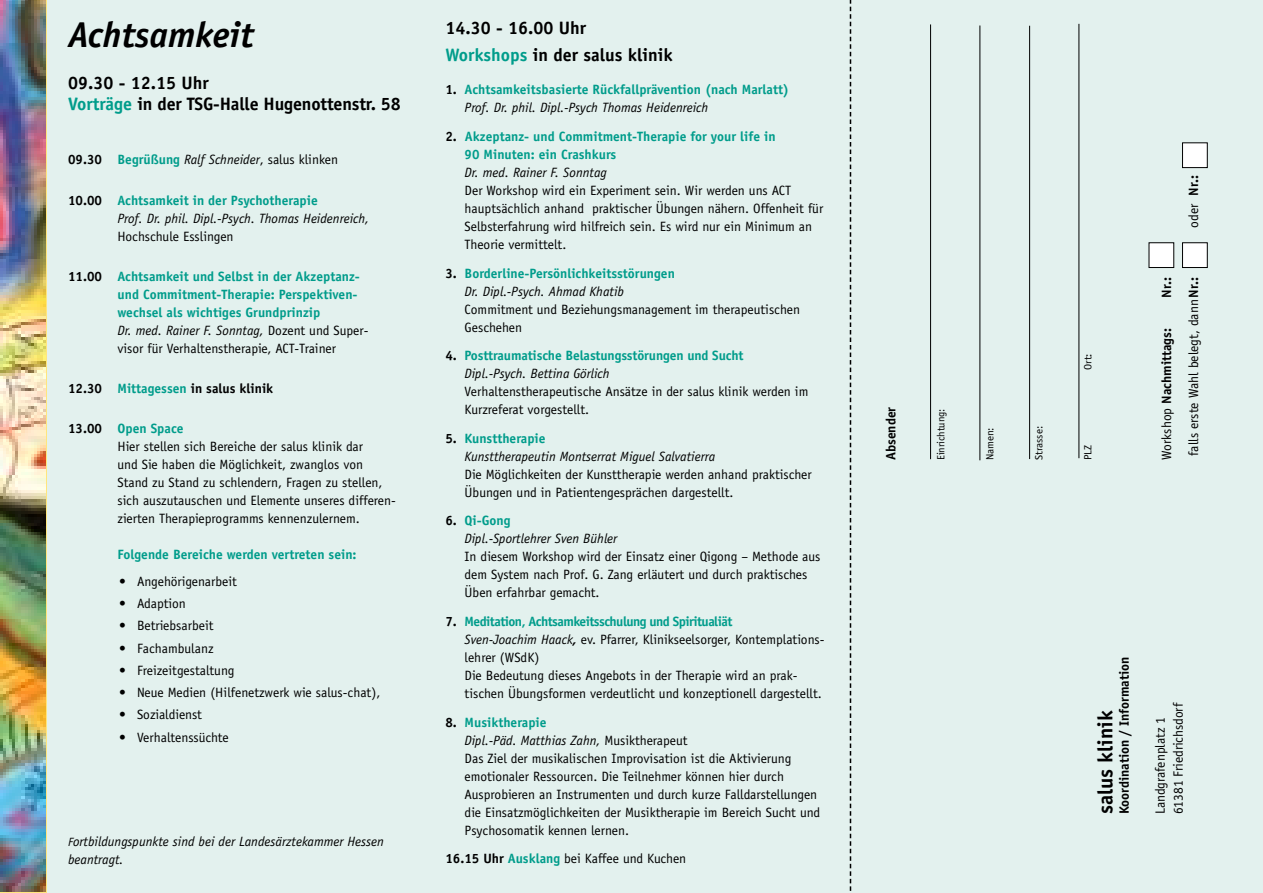
<style>
.page{position:relative;width:1263px;height:893px;background:#e3f1ee}
.page>*{position:absolute;margin:0;border:0;box-sizing:border-box;transform-origin:0 0}
.t1{font:italic 700 36px "Officina Sans Std";color:#000}
.t2{font:700 21px "Officina Sans Std";color:#000}
.t3{font:700 18px/21px "Officina Sans Std";color:#000}
.t4{font:13.5px/18px "Officina Sans Std";color:#000}
.t5{font:700 13.5px/18px "Officina Sans Std";color:#009c8b}
.t6{font:italic 13.5px/18px "Officina Sans Std";color:#000}
.t7{font:700 13.5px "Officina Sans Std";color:#000}
.t8{font:10.5px "Officina Sans Std";color:#000;scale:1.05 1}
.t9{font:10.5px "Officina Sans Std";color:#000}
.s1{color:#009c8b}
.s2{font-weight:700;font-style:normal}
.s3{font-weight:700;font-style:normal;color:#009c8b}
.s4{font-style:normal}
.s5{color:#000}
.s6{font-weight:400;font-style:italic;color:#000}
.s7{font-weight:400;color:#000}
.s8{font-weight:700}
.s9{font-weight:700;color:#009c8b}
.s10{font-size:12px}
.s11{font-style:italic}
.s12{font-weight:700;font-style:italic}
.s13{font-weight:400}
</style>
<div class="page">
<img style="left:0;top:0;width:46px;height:892px">
<div style="left:1149px;top:243px;width:25px;height:24px;background:#fff"></div>
<div style="left:1182px;top:243px;width:25px;height:24px;background:#fff"></div>
<div style="left:1182px;top:242px;width:26px;height:26px;border:1px solid #000"></div>
<div style="left:1182px;top:143px;width:25px;height:25px;background:#fff"></div>
<div style="left:1182px;top:142px;width:26px;height:26px;border:1px solid #000"></div>
<hr style="left:930px;top:24px;width:1px;height:435px;background:#000">
<hr style="left:979px;top:26px;width:1px;height:434px;background:#000">
<hr style="left:1029px;top:26px;width:1px;height:433px;background:#000">
<hr style="left:1078px;top:24px;width:1px;height:434px;background:#000">
<svg style="left:850px;top:0;width:1px;height:891px"></svg>
<h1 class="t1" style="left:68px;top:13px;width:188px">Achtsamkeit</h1>
<h3 class="t3" style="left:68px;top:72px;width:334px">09.30 - 12.15 Uhr<br><span class="s1">Vorträge</span> in der TSG-Halle Hugenottenstr. 58</h3>
<p class="t6" style="left:68px;top:151px;width:271px"><span class="s2">09.30</span> <span class="s3">Begrüßung</span> Ralf Schneider<span class="s4">, salus klinken</span></p>
<p class="t6" style="left:118px;top:191px;width:253px;text-indent:-50px"><span class="s2">10.00</span> <span class="s3">Achtsamkeit in der Psychotherapie<br></span>Prof. Dr. phil. Dipl.-Psych. Thomas Heidenreich,</p>
<p class="t4" style="left:118px;top:227px;width:118px">Hochschule Esslingen</p>
<p class="t5" style="left:118px;top:267px;width:252px;text-indent:-50px"><span class="s5">11.00</span> Achtsamkeit und Selbst in der Akzeptanz&shy;und Commitment-Therapie: Perspektiven&shy;wechsel als wichtiges Grundprinzip<br><span class="s6">Dr. med. Rainer F. Sonntag,</span> <span class="s7">Dozent und Super&shy;visor für Verhaltenstherapie, ACT-Trainer</span></p>
<p class="t7" style="left:68px;top:380px;width:207px">12.30 <span class="s1">Mittagessen</span> in salus klinik</p>
<p class="t4" style="left:118px;top:420px;width:280px;text-indent:-50px"><span class="s8">13.00</span> <span class="s9">Open Space<br></span>Hier stellen sich Bereiche der salus klinik dar<br>und Sie haben die Möglichkeit, zwanglos von Stand zu Stand zu schlendern, Fragen zu stellen, sich auszutauschen und Elemente unseres differen&shy;zierten Therapieprogramms kennenzulernem.</p>
<p class="t5" style="left:118px;top:546px;width:241px">Folgende Bereiche werden vertreten sein:</p>
<p class="t4" style="left:119px;top:572px;width:119px">• Angehörigenarbeit</p>
<p class="t4" style="left:119px;top:594px;width:68px">• Adaption</p>
<p class="t4" style="left:119px;top:617px;width:96px">• Betriebsarbeit</p>
<p class="t4" style="left:119px;top:639px;width:96px">• Fachambulanz</p>
<p class="t4" style="left:119px;top:661px;width:117px">• Freizeitgestaltung</p>
<p class="t4" style="left:119px;top:683px;width:263px">• Neue Medien (Hilfenetzwerk wie salus-chat),</p>
<p class="t4" style="left:119px;top:706px;width:85px">• Sozialdienst</p>
<p class="t4" style="left:119px;top:728px;width:111px">• Verhaltenssüchte</p>
<p class="t6" style="left:68px;top:832px;width:317px"><span class="s10">F</span>ortbildungspunkte sind bei der Landesärztekammer Hessen beantragt.</p>
<h3 class="t3" style="left:445px;top:14px;width:229px;line-height:27px">14.30 - 16.00 Uhr<br><span class="s1">Workshops</span> in der salus klinik</h3>
<p class="t5" style="left:465px;top:81px;width:326px;text-indent:-19px"><span class="s5">1.</span> Achtsamkeitsbasierte Rückfallprävention (nach Marlatt)<br><span class="s6">Prof. Dr. phil. Dipl.-Psych Thomas Heidenreich</span></p>
<p class="t5" style="left:465px;top:127px;width:313px;text-indent:-19px"><span class="s5">2.</span> Akzeptanz- und Commitment-Therapie for your life in<br>90 Minuten: ein Crashkurs</p>
<p class="t6" style="left:465px;top:163px;width:144px">Dr. med. Rainer F. Sonntag</p>
<p class="t4" style="left:465px;top:181px;width:360px">Der Workshop wird ein Experiment sein. Wir werden uns ACT hauptsächlich anhand praktischer Übungen nähern. Offenheit für Selbsterfahrung wird hilfreich sein. Es wird nur ein Minimum an Theorie vermittelt.</p>
<p class="t5" style="left:465px;top:264px;width:212px;text-indent:-19px"><span class="s5">3.</span> Borderline-Persönlichkeitsstörungen<br><span class="s6">Dr. Dipl.-Psych. Ahmad Khatib</span></p>
<p class="t4" style="left:465px;top:300px;width:337px">Commitment und Beziehungsmanagement im therapeutischen<br>Geschehen</p>
<p class="t5" style="left:465px;top:346px;width:280px;text-indent:-19px"><span class="s5">4.</span> Posttraumatische Belastungsstörungen und Sucht<br><span class="s6">Dipl.-Psych. Bettina Görlich</span></p>
<p class="t4" style="left:465px;top:383px;width:345px">Verhaltenstherapeutische Ansätze in der salus klinik werden im<br>Kurzreferat vorgestellt.</p>
<p class="t6" style="left:465px;top:429px;width:252px;text-indent:-19px"><span class="s2">5.</span> <span class="s3">Kunsttherapie<br></span>Kunsttherapeutin Montserrat Miguel Salvatierra</p>
<p class="t4" style="left:465px;top:465px;width:349px">Die Möglichkeiten der Kunsttherapie werden anhand praktischer<br>Übungen und in Patientengesprächen dargestellt.</p>
<p class="t6" style="left:465px;top:512px;width:154px;text-indent:-19px"><span class="s2">6.</span> <span class="s3">Qi-Gong<br></span>Dipl.-Sportlehrer Sven Bühler</p>
<p class="t4" style="left:465px;top:548px;width:357px">In diesem Workshop wird der Einsatz einer Qigong – Methode aus dem System nach Prof. G. Zang erläutert und durch praktisches<br>Üben erfahrbar gemacht.</p>
<p class="t4" style="left:465px;top:612px;width:361px;text-indent:-19px"><span class="s8">7.</span> <span class="s9">Meditation, Achtsamkeitsschulung und Spiritualiät<br></span><span class="s11">Sven-Joachim Haack</span><span class="s12">,</span> ev. Pfarrer, Klinikseelsorger, Kontemplations&shy;lehrer (WSdK)<br>Die Bedeutung dieses Angebots in der Therapie wird an prak&shy;tischen Übungsformen verdeutlicht und konzeptionell dargestellt.</p>
<p class="t4" style="left:465px;top:713px;width:357px;text-indent:-19px"><span class="s8">8.</span> <span class="s9">Musiktherapie<br></span><span class="s11">Dipl.-Päd. Matthias Zahn,</span> Musiktherapeut<br>Das Ziel der musikalischen Improvisation ist die Aktivierung emotionaler Ressourcen. Die Teilnehmer können hier durch Ausprobieren an Instrumenten und durch kurze Falldarstellungen die Einsatzmöglichkeiten der Musiktherapie im Bereich Sucht und Psychosomatik kennen lernen.</p>
<p class="t4" style="left:445px;top:850px;width:242px"><span class="s8">16.15 Uhr</span> <span class="s9">Ausklang</span> bei Kaffee und Kuchen</p>
<p class="t7" style="left:882px;top:460px;width:55px;rotate:-90deg">Absender</p>
<p class="t9" style="left:935px;top:460px;width:53px;rotate:-90deg">Einrichtung:</p>
<p class="t8" style="left:984px;top:460px;width:33px;rotate:-90deg">Namen:</p>
<p class="t8" style="left:1033px;top:460px;width:34px;rotate:-90deg">Strasse:</p>
<p class="t8" style="left:1082px;top:370px;width:17px;rotate:-90deg">Ort:</p>
<p class="t8" style="left:1082px;top:460px;width:16px;rotate:-90deg">PLZ</p>
<p class="t4" style="left:1184px;top:227px;width:54px;rotate:-90deg">oder <span class="s8">Nr.:</span></p>
<p class="t4" style="left:1153px;top:455px;width:180px;line-height:27px;text-align:right;rotate:-90deg"><span class="s8">Nr.:<br></span>falls erste Wahl belegt, dann<span class="s8">Nr.:</span></p>
<p class="t7" style="left:1158px;top:459px;width:133px;rotate:-90deg"><span class="s13">Workshop</span> Nachmittags:</p>
<p class="t7" style="left:1116px;top:814px;width:159px;rotate:-90deg">Koordination / Information</p>
<h2 class="t2" style="left:1092px;top:814px;width:106px;rotate:-90deg">salus klinik</h2>
<p class="t4" style="left:1151px;top:814px;width:113px;rotate:-90deg">Landgrafenplatz 1<br>61381 Friedrichsdorf</p>
</div>
